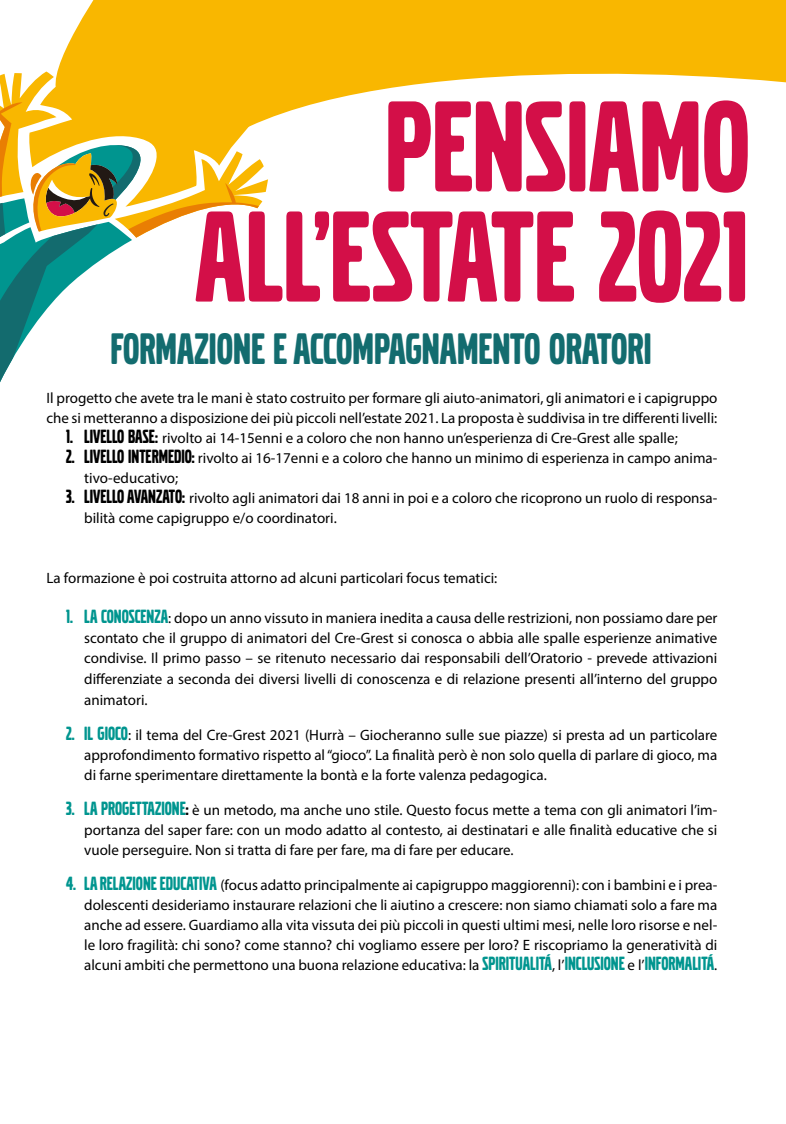
<style>
.page{position:relative;width:786px;height:1124px;background:#fff}
.page>*{position:absolute;margin:0;border:0;box-sizing:border-box;transform-origin:0 0}
.t1{font:135px/110px "Volvo Broad Pro";color:#d30f48;text-align:right}
.t2{font:46px "Volvo Broad Pro";color:#136c6f}
.t3{font:15px/20px "Myriad Pro";color:#000;text-align:justify}
.s1{font-family:"Volvo Broad Pro";font-size:20px}
.s2{font-family:"Volvo Broad Pro";font-size:20px;color:#00958f}
</style>
<div class="page">
<svg style="left:89px;top:0;width:697px;height:107px;fill:#f9b700"></svg>
<svg style="left:57px;top:6px;width:248px;height:113px;background:#f9bc12"></svg>
<svg style="left:0;top:71px;width:268px;height:311px"></svg>
<h1 class="t1" style="left:195px;top:94px;width:556px">PENSIAMO<br>ALL’ESTATE 2021</h1>
<h2 class="t2" style="left:111px;top:327px;width:542px">FORMAZIONE E ACCOMPAGNAMENTO ORATORI</h2>
<p class="t3" style="left:46px;top:388px;width:672px">Il progetto che avete tra le mani è stato costruito per formare gli aiuto-animatori, gli animatori e i capigruppo che si metteranno a disposizione dei più piccoli nell’estate 2021. La proposta è suddivisa in tre differenti livelli:</p>
<p class="t3" style="left:66px;top:428px;width:613px"><span class="s1">1. LIVELLO BASE:</span> rivolto ai 14-15enni e a coloro che non hanno un’esperienza di Cre-Grest alle spalle;</p>
<p class="t3" style="left:84px;top:448px;width:635px;text-indent:-18px"><span class="s1">2. LIVELLO INTERMEDIO:</span> rivolto ai 16-17enni e a coloro che hanno un minimo di esperienza in campo anima&shy;tivo-educativo;</p>
<p class="t3" style="left:84px;top:488px;width:634px;text-indent:-18px"><span class="s1">3. LIVELLO AVANZATO:</span> rivolto agli animatori dai 18 anni in poi e a coloro che ricoprono un ruolo di responsa&shy;bilità come capigruppo e/o coordinatori.</p>
<p class="t3" style="left:46px;top:568px;width:452px">La formazione è poi costruita attorno ad alcuni particolari focus tematici:</p>
<p class="t3" style="left:84px;top:607px;width:635px;line-height:20.5px;text-indent:-18px"><span class="s2">1. LA CONOSCENZA</span>: dopo un anno vissuto in maniera inedita a causa delle restrizioni, non possiamo dare per scontato che il gruppo di animatori del Cre-Grest si conosca o abbia alle spalle esperienze animative condivise. Il primo passo – se ritenuto necessario dai responsabili dell’Oratorio - prevede attivazioni differenziate a seconda dei diversi livelli di conoscenza e di relazione presenti all’interno del gruppo animatori.</p>
<p class="t3" style="left:84px;top:725px;width:635px;text-indent:-18px"><span class="s2">2. IL GIOCO</span>: il tema del Cre-Grest 2021 (Hurrà – Giocheranno sulle sue piazze) si presta ad un particolare approfondimento formativo rispetto al “gioco”. La finalità però è non solo quella di parlare di gioco, ma di farne sperimentare direttamente la bontà e la forte valenza pedagogica.</p>
<p class="t3" style="left:84px;top:800px;width:635px;text-indent:-18px"><span class="s2">3. LA PROGETTAZIONE</span><span class="s1">:</span> è un metodo, ma anche uno stile. Questo focus mette a tema con gli animatori l’im&shy;portanza del saper fare: con un modo adatto al contesto, ai destinatari e alle finalità educative che si vuole perseguire. Non si tratta di fare per fare, ma di fare per educare.</p>
<p class="t3" style="left:84px;top:875px;width:635px;text-indent:-18px"><span class="s2">4. LA RELAZIONE EDUCATIVA</span> (focus adatto principalmente ai capigruppo maggiorenni): con i bambini e i prea&shy;dolescenti desideriamo instaurare relazioni che li aiutino a crescere: non siamo chiamati solo a fare ma anche ad essere. Guardiamo alla vita vissuta dei più piccoli in questi ultimi mesi, nelle loro risorse e nel&shy;le loro fragilità: chi sono? come stanno? chi vogliamo essere per loro? E riscopriamo la generatività di alcuni ambiti che permettono una buona relazione educativa: la <span class="s2">SPIRITUALITÁ</span>, l’<span class="s2">INCLUSIONE</span> e l’<span class="s2">INFORMALITÁ</span>.</p>
</div>
